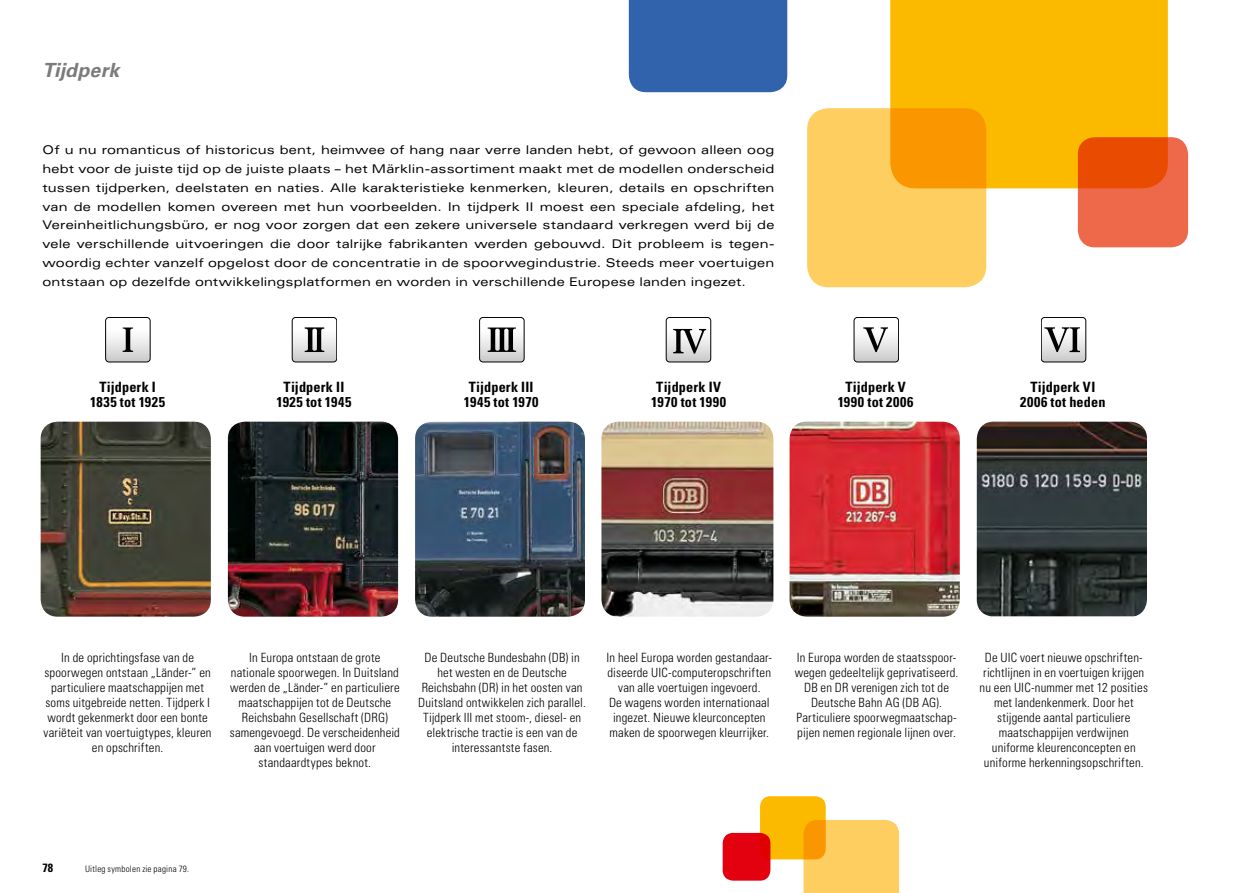
<style>
.page{position:relative;width:1234px;height:893px;background:#fff}
.page>*{position:absolute;margin:0;border:0;box-sizing:border-box;transform-origin:0 0}
.t1{font:italic 700 19.5px "Univers LT Std";letter-spacing:.01em;color:#7b7b7a}
.t2{font:700 condensed 14.25px/15px "Univers LT Std";letter-spacing:.02em;color:#000;text-align:center}
.t3{font:300 condensed 12.75px/15px "Univers LT Std";letter-spacing:.015em;color:#000;text-align:center}
.t4{font:expanded 12px/18.8px "Univers LT Std";letter-spacing:.015em;color:#000;text-align:justify}
.t5{font:700 condensed 12px "Univers LT Std";color:#000}
.t6{font:300 condensed 9px "Univers LT Std";letter-spacing:.025em;color:#000}
</style>
<div class="page">
<div style="left:105px;top:317px;width:45px;height:45px;border:1px solid #000;border-radius:3px"></div>
<svg style="left:106px;top:317px;width:44px;height:45px"></svg>
<svg style="left:292px;top:317px;width:45px;height:45px"></svg>
<svg style="left:479px;top:317px;width:45px;height:45px"></svg>
<div style="left:665px;top:317px;width:45px;height:45px;border:1px solid #000;border-radius:3px"></div>
<svg style="left:666px;top:317px;width:44px;height:45px"></svg>
<svg style="left:853px;top:317px;width:45px;height:45px"></svg>
<svg style="left:1041px;top:317px;width:44px;height:45px"></svg>
<img style="left:976px;top:422px;width:170px;height:194px">
<div style="left:890px;top:0;width:277px;height:188px;background:#fbba00"></div>
<div style="left:628px;top:0;width:159px;height:92px;background:#3162ac"></div>
<svg style="left:807px;top:108px;width:179px;height:179px;background:#fdc049"></svg>
<svg style="left:1077px;top:137px;width:110px;height:110px;background:#eb602f"></svg>
<img style="left:41px;top:422px;width:170px;height:195px">
<img style="left:789px;top:422px;width:170px;height:195px">
<div style="left:722px;top:833px;width:48px;height:48px;background:#e3000f;border-radius:10px"></div>
<div style="left:759px;top:796px;width:66px;height:63px;background:#fbba00;border-radius:10px"></div>
<svg style="left:803px;top:820px;width:95px;height:73px;background:#fdc754"></svg>
<img style="left:228px;top:422px;width:170px;height:195px">
<img style="left:415px;top:422px;width:170px;height:195px">
<img style="left:601px;top:422px;width:172px;height:195px">
<h1 class="t1" style="left:43px;top:58px;width:78px">Tijdperk</h1>
<p class="t4" style="left:43px;top:141px;width:733px">Of u nu romanticus of historicus bent, heimwee of hang naar verre landen hebt, of gewoon alleen oog hebt voor de juiste tijd op de juiste plaats – het Märklin-assortiment maakt met de modellen onderscheid tussen tijdperken, deelstaten en naties. Alle karakteristieke kenmerken, kleuren, details en opschriften van de modellen komen overeen met hun voorbeelden. In tijdperk II moest een speciale afdeling, het Vereinheitlichungsbüro, er nog voor zorgen dat een zekere universele standaard verkregen werd bij de vele verschillende uitvoeringen die door talrijke fabrikanten werden gebouwd. Dit probleem is tegen&shy;woordig echter vanzelf opgelost door de concentratie in de spoorwegindustrie. Steeds meer voertuigen ontstaan op dezelfde ontwikkelingsplatformen en worden in verschillende Europese landen ingezet.</p>
<p class="t2" style="left:90px;top:379px;width:77px">Tijdperk I<br>1835 tot 1925</p>
<p class="t2" style="left:276px;top:379px;width:77px">Tijdperk II<br>1925 tot 1945</p>
<p class="t2" style="left:463px;top:379px;width:76px">Tijdperk III<br>1945 tot 1970</p>
<p class="t2" style="left:651px;top:379px;width:76px">Tijdperk IV<br>1970 tot 1990</p>
<p class="t2" style="left:837px;top:379px;width:77px">Tijdperk V<br>1990 tot 2006</p>
<p class="t2" style="left:1019px;top:379px;width:87px">Tijdperk VI<br>2006 tot heden</p>
<p class="t3" style="left:44px;top:650px;width:169px">In de oprichtingsfase van de spoorwegen ontstaan „Länder-” en particuliere maatschappijen met soms uitgebreide netten. Tijdperk I wordt gekenmerkt door een bonte variëteit van voertuigtypes, kleuren en opschriften.</p>
<p class="t3" style="left:230px;top:650px;width:172px">In Europa ontstaan de grote nationale spoorwegen. In Duitsland werden de „Länder-” en particuliere maatschappijen tot de Deutsche<br>Reichsbahn Gesellschaft (DRG) samengevoegd. De verscheidenheid aan voertuigen werd door standaardtypes beknot.</p>
<p class="t3" style="left:418px;top:650px;width:169px">De Deutsche Bundesbahn (DB) in het westen en de Deutsche<br>Reichsbahn (DR) in het oosten van<br>Duitsland ontwikkelen zich parallel.<br>Tijdperk III met stoom-, diesel- en elektrische tractie is een van de interessantste fasen.</p>
<p class="t3" style="left:606px;top:650px;width:167px">In heel Europa worden gestandaar&shy;diseerde UIC-computeropschriften van alle voertuigen ingevoerd.<br>De wagens worden internationaal ingezet. Nieuwe kleurconcepten maken de spoorwegen kleurrijker.</p>
<p class="t3" style="left:794px;top:650px;width:165px">In Europa worden de staatsspoor&shy;wegen gedeeltelijk geprivatiseerd.<br>DB en DR verenigen zich tot de<br>Deutsche Bahn AG (DB AG).<br>Particuliere spoorwegmaatschap&shy;pijen nemen regionale lijnen over.</p>
<p class="t3" style="left:979px;top:650px;width:170px">De UIC voert nieuwe opschriften&shy;richtlijnen in en voertuigen krijgen nu een UIC-nummer met 12 posities met landenkenmerk. Door het stijgende aantal particuliere maatschappijen verdwijnen uniforme kleurenconcepten en uniforme herkenningsopschriften.</p>
<p class="t5" style="left:43px;top:860px;width:12px">78</p>
<p class="t6" style="left:85px;top:863px;width:106px">Uitleg symbolen zie pagina 79.</p>
</div>
